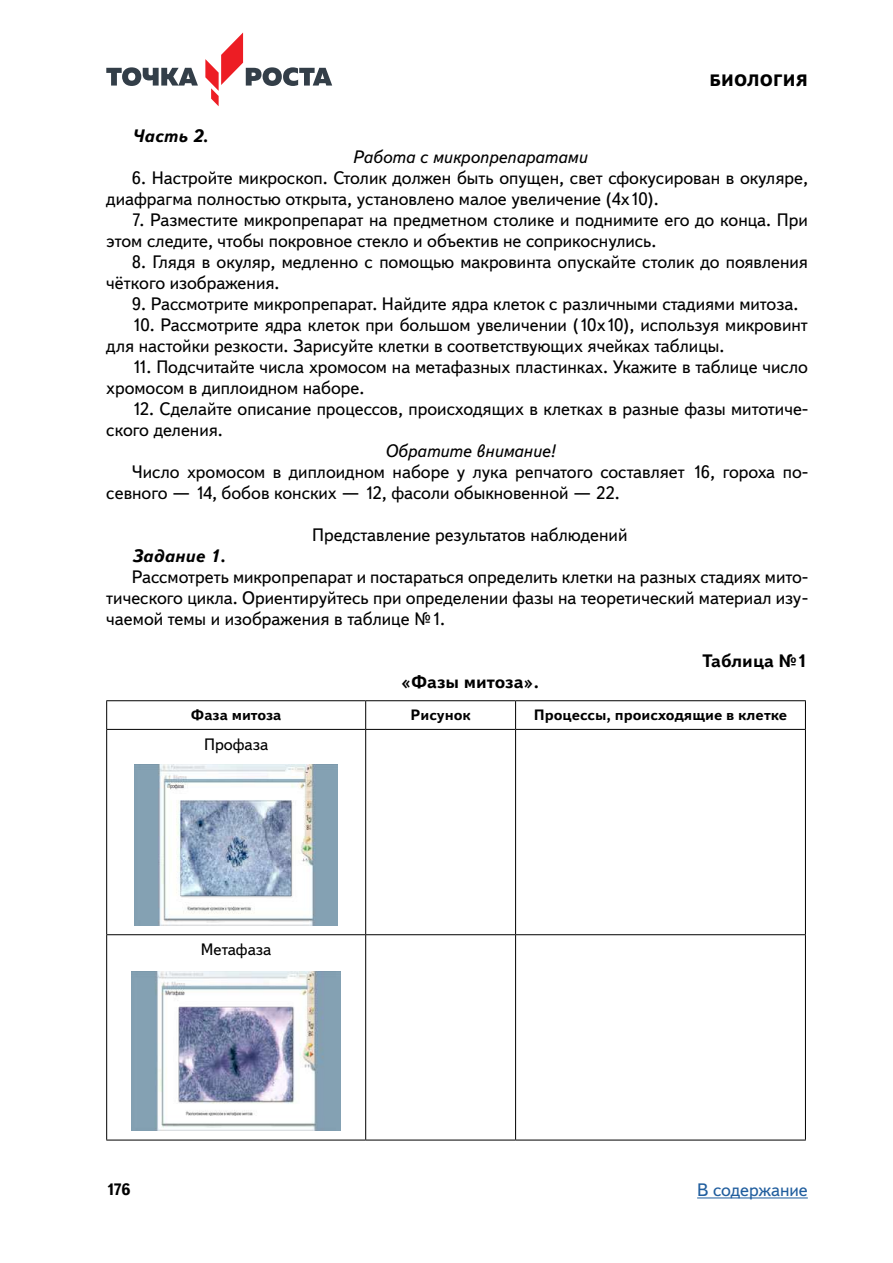
<style>
.page{position:relative;width:893px;height:1263px;background:#fff}
.page>*{position:absolute;margin:0;border:0;box-sizing:border-box;transform-origin:0 0}
.t1{font:18px/21px "Textbook New";color:#000}
.t2{font:italic 18px "Textbook New";color:#000}
.t3{font:700 18px "Textbook New";color:#000}
.t4{font:italic 700 18px "Textbook New";color:#000}
.t5{font:18px "Textbook New";color:#215e9e}
.t6{font:16.5px "Textbook New";color:#000}
.t7{font:800 16.5px "Textbook New";letter-spacing:.01em;color:#000}
.t8{font:700 16.5px "Textbook New";color:#000}
.t9{font:700 15px "Textbook New";color:#000}
.s1{font-style:normal}
</style>
<div class="page">
<svg style="left:106px;top:67px;width:92px;height:19px"></svg>
<svg style="left:205px;top:32px;width:127px;height:74px"></svg>
<hr style="left:697px;top:1197px;width:111px;height:1px;background:#215e9e">
<hr style="left:106px;top:700px;width:260px;height:1px;background:#000">
<svg style="left:106px;top:701px;width:1px;height:28px"></svg>
<hr style="left:106px;top:729px;width:260px;height:1px;background:#000">
<hr style="left:366px;top:700px;width:150px;height:1px;background:#000">
<svg style="left:365px;top:701px;width:1px;height:28px"></svg>
<hr style="left:516px;top:700px;width:290px;height:1px;background:#000">
<hr style="left:366px;top:729px;width:150px;height:1px;background:#000">
<hr style="left:516px;top:729px;width:290px;height:1px;background:#000">
<svg style="left:515px;top:701px;width:1px;height:28px"></svg>
<svg style="left:805px;top:701px;width:1px;height:28px"></svg>
<hr style="left:106px;top:730px;width:1px;height:204px;background:#000">
<hr style="left:365px;top:730px;width:1px;height:204px;background:#000">
<hr style="left:515px;top:730px;width:1px;height:204px;background:#000">
<hr style="left:805px;top:730px;width:1px;height:204px;background:#000">
<hr style="left:106px;top:934px;width:260px;height:1px;background:#000">
<hr style="left:106px;top:935px;width:1px;height:205px;background:#000">
<hr style="left:366px;top:934px;width:150px;height:1px;background:#000">
<hr style="left:365px;top:935px;width:1px;height:205px;background:#000">
<hr style="left:516px;top:934px;width:290px;height:1px;background:#000">
<hr style="left:515px;top:935px;width:1px;height:205px;background:#000">
<hr style="left:805px;top:935px;width:1px;height:205px;background:#000">
<hr style="left:106px;top:1140px;width:260px;height:1px;background:#000">
<hr style="left:366px;top:1140px;width:150px;height:1px;background:#000">
<hr style="left:516px;top:1140px;width:290px;height:1px;background:#000">
<img style="left:135px;top:764px;width:202px;height:161px">
<img style="left:132px;top:972px;width:209px;height:159px">
<p class="t4" style="left:132px;top:124px;width:78px">Часть 2.</p>
<p class="t7" style="left:710px;top:70px;width:100px">БИОЛОГИЯ</p>
<p class="t2" style="left:353px;top:145px;width:236px">Работа с микропрепаратами</p>
<p class="t1" style="left:106px;top:167px;width:703px;text-indent:26px">6. Настройте микроскоп. Столик должен быть опущен, свет сфокусирован в окуляре, диафрагма полностью открыта, установлено малое увеличение (4х10).</p>
<p class="t1" style="left:106px;top:209px;width:703px;text-indent:26px">7. Разместите микропрепарат на предметном столике и поднимите его до конца. При этом следите, чтобы покровное стекло и объектив не соприкоснулись.</p>
<p class="t1" style="left:106px;top:251px;width:703px;text-indent:26px">8. Глядя в окуляр, медленно с помощью макровинта опускайте столик до появления чёткого изображения.</p>
<p class="t1" style="left:132px;top:293px;width:668px">9. Рассмотрите микропрепарат. Найдите ядра клеток с различными стадиями митоза.</p>
<p class="t1" style="left:106px;top:314px;width:703px;text-indent:26px">10. Рассмотрите ядра клеток при большом увеличении (10х10), используя микровинт для настойки резкости. Зарисуйте клетки в соответствующих ячейках таблицы.</p>
<p class="t1" style="left:106px;top:356px;width:703px;text-indent:26px">11. Подсчитайте числа хромосом на метафазных пластинках. Укажите в таблице число хромосом в диплоидном наборе.</p>
<p class="t1" style="left:106px;top:398px;width:703px;text-indent:26px">12. Сделайте описание процессов, происходящих в клетках в разные фазы митотиче&shy;ского деления.</p>
<p class="t2" style="left:385px;top:439px;width:172px">Обратите внимание!</p>
<p class="t1" style="left:106px;top:461px;width:703px;text-indent:26px">Число хромосом в диплоидном наборе у лука репчатого составляет 16, гороха по&shy;севного — 14, бобов конских — 12, фасоли обыкновенной — 22.</p>
<p class="t1" style="left:312px;top:524px;width:317px">Представление результатов наблюдений</p>
<p class="t4" style="left:132px;top:544px;width:93px">Задание 1<span class="s1">.</span></p>
<p class="t1" style="left:132px;top:566px;width:678px">Рассмотреть микропрепарат и постараться определить клетки на разных стадиях мито-</p>
<p class="t1" style="left:106px;top:587px;width:703px">тического цикла. Ориентируйтесь при определении фазы на теоретический материал изу-</p>
<p class="t1" style="left:106px;top:608px;width:340px">чаемой темы и изображения в таблице №1.</p>
<p class="t3" style="left:703px;top:649px;width:107px">Таблица №1</p>
<p class="t3" style="left:401px;top:670px;width:137px">«Фазы митоза».</p>
<p class="t9" style="left:191px;top:705px;width:92px">Фаза митоза</p>
<p class="t9" style="left:411px;top:705px;width:62px">Рисунок</p>
<p class="t9" style="left:534px;top:705px;width:255px">Процессы, происходящие в клетке</p>
<p class="t6" style="left:204px;top:734px;width:66px">Профаза</p>
<p class="t6" style="left:201px;top:939px;width:72px">Метафаза</p>
<p class="t8" style="left:106px;top:1179px;width:26px">176</p>
<p class="t5" style="left:697px;top:1179px;width:112px">В содержание</p>
</div>
